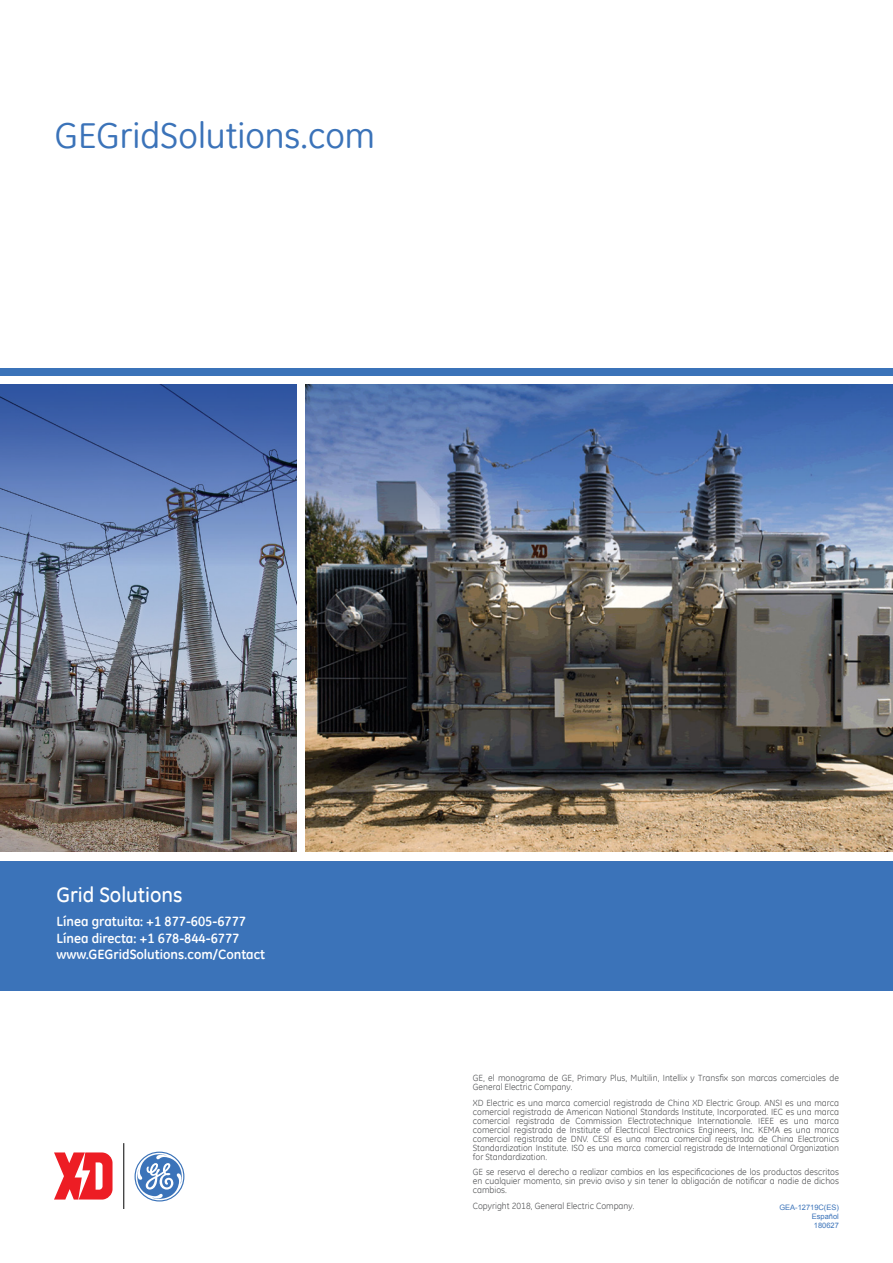
<style>
.page{position:relative;width:893px;height:1263px;background:#fff}
.page>*{position:absolute;margin:0;border:0;box-sizing:border-box;transform-origin:0 0}
.t1{font:69.15px "GE Logo Font";color:#3b73b9}
.t2{font:36px "GE Inspira";color:#3b73b9}
.t3{font:500 21px "GE Inspira";color:#fff}
.t4{font:700 13.5px/16.5px "GE Inspira";color:#fff}
.t5{font:9px/9px "GE Inspira";color:#58595b;text-align:justify}
.t6{font:7.5px/9px "Arial";color:#3b73b9;text-align:justify}
</style>
<div class="page">
<svg style="left:54px;top:1152px;width:59px;height:47px"></svg>
<hr style="left:124px;top:1143px;width:1px;height:66px;background:#000">
<img style="left:305px;top:567px;width:588px;height:285px">
<img style="left:0;top:567px;width:297px;height:285px">
<img style="left:0;top:384px;width:893px;height:183px">
<div style="left:0;top:368px;width:893px;height:8px;background:#3b73b9"></div>
<div style="left:297px;top:378px;width:8px;height:579px;background:#fff"></div>
<div style="left:0;top:861px;width:893px;height:130px;background:#3b73b9"></div>
<h2 class="t2" style="left:55px;top:113px;width:322px">GEGridSolutions.com</h2>
<h3 class="t3" style="left:56px;top:882px;width:128px">Grid Solutions</h3>
<h3 class="t4" style="left:56px;top:913px;width:210px">Línea gratuita: +1 877-605-6777<br>Línea directa: +1 678-844-6777 www.GEGridSolutions.com/Contact</h3>
<h1 class="t1" style="left:135px;top:1137px;width:51px">g</h1>
<p class="t5" style="left:473px;top:1073px;width:368px">GE, el monograma de GE, Primary Plus, Multilin, Intellix y Transfix son marcas comerciales de<br>General Electric Company.</p>
<p class="t5" style="left:473px;top:1098px;width:368px">XD Electric es una marca comercial registrada de China XD Electric Group. ANSI es una marca comercial registrada de American National Standards Institute, Incorporated. IEC es una marca comercial registrada de Commission Electrotechnique Internationale. IEEE es una marca comercial registrada de Institute of Electrical Electronics Engineers, Inc. KEMA es una marca comercial registrada de DNV. CESI es una marca comercial registrada de China Electronics Standardization Institute. ISO es una marca comercial registrada de International Organization for Standardization.</p>
<p class="t5" style="left:473px;top:1167px;width:368px">GE se reserva el derecho a realizar cambios en las especificaciones de los productos descritos en cualquier momento, sin previo aviso y sin tener la obligación de notificar a nadie de dichos cambios.</p>
<p class="t5" style="left:473px;top:1201px;width:163px">Copyright 2018, General Electric Company.</p>
<p class="t6" style="left:812px;top:1202px;width:29px;text-indent:-33px">GEA-12719C(ES)<br>Español 180627</p>
</div>
